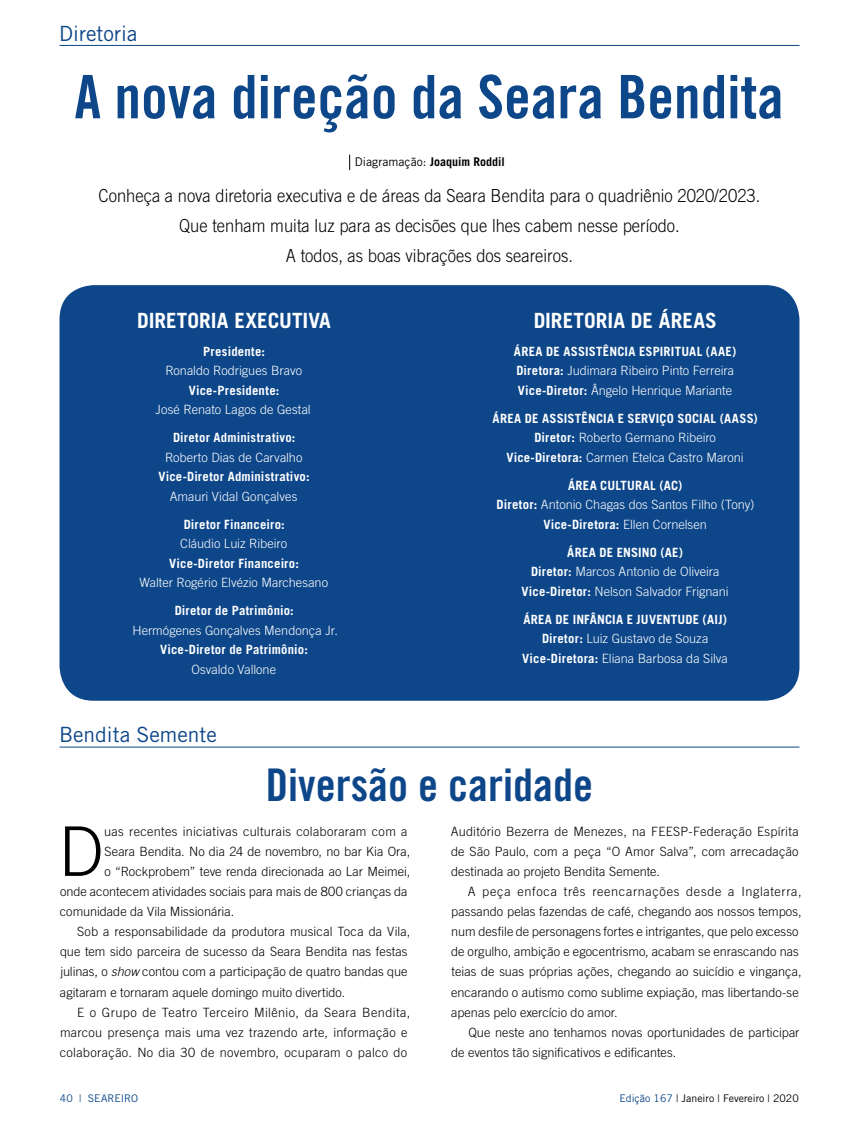
<style>
.page{position:relative;width:859px;height:1132px;background:#fff}
.page>*{position:absolute;margin:0;border:0;box-sizing:border-box;transform-origin:0 0}
.t1{font:300 68.4px "Trade Gothic LT Std";color:#000}
.t2{font:60px "Trade Gothic LT Std Bd Cn 20";color:#0d4689}
.t3{font:45px "Trade Gothic LT Std Bd Cn 20";color:#0d4689}
.t4{font:700 21px "Trade Gothic LT Std";letter-spacing:.005em;color:#fff}
.t5{font:21px "Trade Gothic LT Std";color:#0d4689}
.t6{font:300 18px/30px "Trade Gothic LT Std";color:#000;text-align:center;scale:.92 1}
.t7{font:300 12.75px/20.1px "Trade Gothic LT Std";color:#000}
.t8{font:700 12.75px/19.5px "Trade Gothic LT Std";letter-spacing:.015em;color:#fff;text-align:center}
.t9{font:300 12.75px/19.5px "Trade Gothic LT Std";color:#fff;text-align:center}
.t10{font:300 12.75px "Trade Gothic LT Std";letter-spacing:.025em;color:#000}
.t11{font:300 12.75px "Trade Gothic LT Std";letter-spacing:.02em;color:#000}
.t12{font:300 12.75px "Trade Gothic LT Std";letter-spacing:.03em;color:#000}
.t13{font:700 12px "Trade Gothic LT Std";color:#000}
.t14{font:10.5px "Trade Gothic LT Std";color:#000}
.t15{font:10.5px "Trade Gothic LT Std";color:#0d4689}
.s1{font-weight:400}
.s2{font-weight:300}
.s3{font-weight:700}
.s4{font-style:italic}
.s5{color:#0d4689}
</style>
<div class="page">
<div style="left:60px;top:285px;width:739px;height:415px;background:#0d4689;border-radius:34px"></div>
<hr style="left:60px;top:45px;width:739px;height:1px;background:#0d4689">
<svg style="left:349px;top:155px;width:1px;height:15px"></svg>
<hr style="left:60px;top:746px;width:739px;height:1px;background:#0d4689">
<h3 class="t5" style="left:59px;top:20px;width:80px">Diretoria</h3>
<h2 class="t2" style="left:74px;top:60px;width:711px">A nova direção da Seara Bendita</h2>
<p class="t13" style="left:355px;top:155px;width:151px"><span class="s1">Diagramação:</span> Joaquim Roddil</p>
<h3 class="t6" style="left:99px;top:180px;width:721px">Conheça a nova diretoria executiva e de áreas da Seara Bendita para o quadriênio 2020/2023.<br>Que tenham muita luz para as decisões que lhes cabem nesse período.<br>A todos, as boas vibrações dos seareiros.</h3>
<h3 class="t4" style="left:137px;top:307px;width:195px">DIRETORIA EXECUTIVA</h3>
<p class="t8" style="left:203px;top:341px;width:63px">Presidente:</p>
<p class="t9" style="left:165px;top:361px;width:138px">Ronaldo Rodrigues Bravo</p>
<p class="t8" style="left:189px;top:380px;width:92px">Vice-Presidente:</p>
<p class="t9" style="left:156px;top:400px;width:157px">José Renato Lagos de Gestal</p>
<p class="t8" style="left:173px;top:427px;width:124px">Diretor Administrativo:</p>
<p class="t9" style="left:165px;top:447px;width:139px">Roberto Dias de Carvalho</p>
<p class="t8" style="left:158px;top:466px;width:153px">Vice-Diretor Administrativo:</p>
<p class="t9" style="left:170px;top:486px;width:129px">Amauri Vidal Gonçalves</p>
<p class="t8" style="left:184px;top:514px;width:103px">Diretor Financeiro:</p>
<p class="t9" style="left:180px;top:534px;width:108px">Cláudio Luiz Ribeiro</p>
<p class="t8" style="left:169px;top:553px;width:131px">Vice-Diretor Financeiro:</p>
<p class="t9" style="left:139px;top:572px;width:190px">Walter Rogério Elvézio Marchesano</p>
<p class="t8" style="left:175px;top:600px;width:121px">Diretor de Patrimônio:</p>
<p class="t9" style="left:132px;top:620px;width:207px">Hermógenes Gonçalves Mendonça Jr.</p>
<p class="t8" style="left:160px;top:639px;width:149px">Vice-Diretor de Patrimônio:</p>
<p class="t9" style="left:191px;top:659px;width:86px">Osvaldo Vallone</p>
<h3 class="t5" style="left:59px;top:721px;width:160px">Bendita Semente</h3>
<h3 class="t4" style="left:534px;top:307px;width:185px">DIRETORIA DE ÁREAS</h3>
<p class="t8" style="left:514px;top:341px;width:224px;text-align:left">ÁREA DE ASSISTÊNCIA ESPIRITUAL (AAE)<br>Diretora: <span class="s2">Judimara Ribeiro Pinto Ferreira<br></span>Vice-Diretor: <span class="s2">Ângelo Henrique Mariante</span></p>
<p class="t8" style="left:493px;top:408px;width:267px">ÁREA DE ASSISTÊNCIA E SERVIÇO SOCIAL (AASS)<br>Diretor: <span class="s2">Roberto Germano Ribeiro<br></span>Vice-Diretora: <span class="s2">Carmen Etelca Castro Maroni</span></p>
<p class="t9" style="left:497px;top:475px;width:259px"><span class="s3">ÁREA CULTURAL (AC)<br>Diretor:</span> Antonio Chagas dos Santos Filho (Tony)<br><span class="s3">Vice-Diretora:</span> Ellen Cornelsen</p>
<p class="t9" style="left:521px;top:542px;width:209px"><span class="s3">ÁREA DE ENSINO (AE)<br>Diretor:</span> Marcos Antonio de Oliveira<br><span class="s3">Vice-Diretor:</span> Nelson Salvador Frignani</p>
<p class="t8" style="left:522px;top:609px;width:207px">ÁREA DE INFÂNCIA E JUVENTUDE (AIJ)<br>Diretor: <span class="s2">Luiz Gustavo de Souza<br></span>Vice-Diretora: <span class="s2">Eliana Barbosa da Silva</span></p>
<h3 class="t3" style="left:266px;top:757px;width:329px">Diversão e caridade</h3>
<h1 class="t1" style="left:58px;top:810px;width:47px">D</h1>
<p class="t10" style="left:104px;top:823px;width:305px">uas recentes iniciativas culturais colaboraram com a</p>
<p class="t7" style="left:104px;top:840px;width:307px">Seara Bendita. No dia 24 de novembro, no bar Kia Ora,</p>
<p class="t7" style="left:104px;top:860px;width:307px">o “Rockprobem” teve renda direcionada ao Lar Meimei,</p>
<p class="t7" style="left:60px;top:880px;width:349px">onde acontecem atividades sociais para mais de 800 crianças da</p>
<p class="t7" style="left:60px;top:901px;width:176px">comunidade da Vila Missionária.</p>
<p class="t7" style="left:77px;top:921px;width:335px">Sob a responsabilidade da produtora musical Toca da Vila,</p>
<p class="t7" style="left:60px;top:941px;width:349px">que tem sido parceira de sucesso da Seara Bendita nas festas</p>
<p class="t7" style="left:60px;top:961px;width:349px">julinas, o <span class="s4">show</span> contou com a participação de quatro bandas que</p>
<p class="t7" style="left:60px;top:981px;width:287px">agitaram e tornaram aquele domingo muito divertido.</p>
<p class="t12" style="left:77px;top:1004px;width:335px">E o Grupo de Teatro Terceiro Milênio, da Seara Bendita,</p>
<p class="t11" style="left:60px;top:1024px;width:349px">marcou presença mais uma vez trazendo arte, informação e</p>
<p class="t10" style="left:60px;top:1044px;width:349px">colaboração. No dia 30 de novembro, ocuparam o palco do</p>
<p class="t7" style="left:451px;top:820px;width:350px;text-align:justify">Auditório Bezerra de Menezes, na FEESP-Federação Espírita de São Paulo, com a peça “O Amor Salva”, com arrecadação destinada ao projeto Bendita Semente.</p>
<p class="t7" style="left:451px;top:880px;width:352px;text-indent:17px">A peça enfoca três reencarnações desde a Inglaterra, passando pelas fazendas de café, chegando aos nossos tempos, num desfile de personagens fortes e intrigantes, que pelo excesso de orgulho, ambição e egocentrismo, acabam se enrascando nas teias de suas próprias ações, chegando ao suicídio e vingança, encarando o autismo como sublime expiação, mas libertando-se apenas pelo exercício do amor.</p>
<p class="t7" style="left:451px;top:1021px;width:350px;text-indent:17px">Que neste ano tenhamos novas oportunidades de participar de eventos tão significativos e edificantes.</p>
<p class="t15" style="left:60px;top:1091px;width:80px">40 | Seareiro</p>
<p class="t14" style="left:619px;top:1091px;width:181px"><span class="s5">Edição 167</span> | Janeiro | Fevereiro | 2020</p>
</div>
